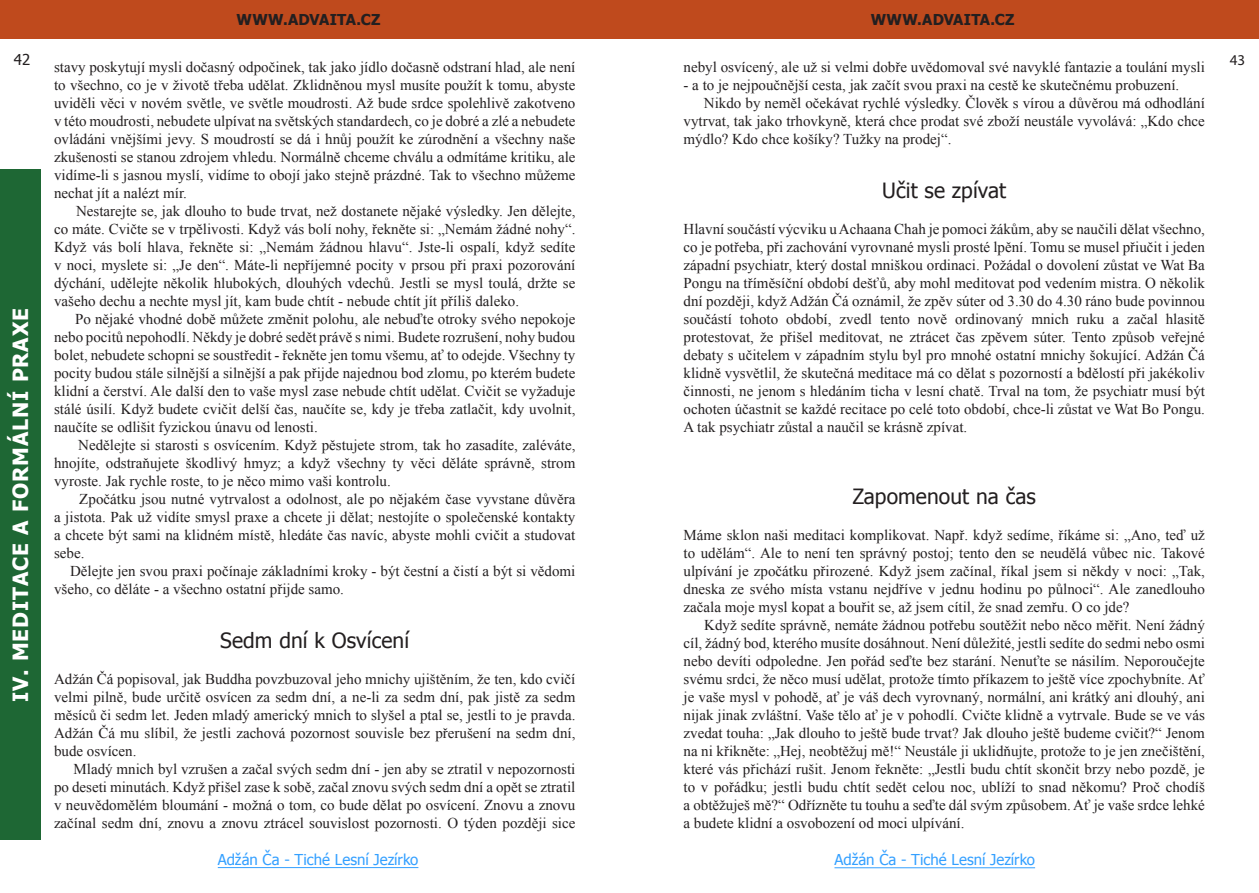
<style>
.page{position:relative;width:1259px;height:893px;background:#fff}
.page>*{position:absolute;margin:0;border:0;box-sizing:border-box;transform-origin:0 0}
.t1{font:21px "Tahoma";letter-spacing:.005em;color:#231f20}
.t2{font:700 21px "Tahoma";letter-spacing:.045em;color:#fff}
.t3{font:15px/18px "Times New Roman";color:#231f20;text-align:justify}
.t4{font:15px "Tahoma";color:#34a0ff}
.t5{font:700 15px "Tahoma";letter-spacing:.015em;color:#231f20}
.t6{font:15px "Tahoma";color:#231f20}
.t7{font:15px "Myriad Pro";color:#231f20}
</style>
<div class="page">
<div style="left:0;top:0;width:629px;height:38px;background:#bf4a1d"></div>
<hr style="left:218px;top:867px;width:200px;height:1px;background:#34a0ff">
<div style="left:0;top:170px;width:40px;height:670px;background:#1e6734"></div>
<div style="left:629px;top:0;width:630px;height:38px;background:#bf4a1d"></div>
<hr style="left:834px;top:867px;width:201px;height:1px;background:#34a0ff">
<p class="t6" style="left:14px;top:50px;width:9px">42</p>
<h1 class="t2" style="left:6px;top:702px;width:396px;rotate:-90deg">IV. MEDITACE A FORMÁLNÍ PRAXE</h1>
<h1 class="t2" style="left:6px;top:537px;width:66px;rotate:-90deg">ÚVOD</h1>
<p class="t5" style="left:237px;top:9px;width:145px">WWW.ADVAITA.CZ</p>
<p class="t3" style="left:54px;top:58px;width:523px">stavy poskytují mysli dočasný odpočinek, tak jako jídlo dočasně odstraní hlad, ale není to všechno, co je v životě třeba udělat. Zklidněnou mysl musíte použít k tomu, abyste uviděli věci v novém světle, ve světle moudrosti. Až bude srdce spolehlivě zakotveno v této moudrosti, nebudete ulpívat na světských standardech, co je dobré a zlé a nebudete ovládáni vnějšími jevy. S moudrostí se dá i hnůj použít ke zúrodnění a všechny naše zkušenosti se stanou zdrojem vhledu. Normálně chceme chválu a odmítáme kritiku, ale vidíme-li s jasnou myslí, vidíme to obojí jako stejně prázdné. Tak to všechno můžeme nechat jít a nalézt mír.</p>
<p class="t3" style="left:54px;top:202px;width:523px;text-indent:22px">Nestarejte se, jak dlouho to bude trvat, než dostanete nějaké výsledky. Jen dělejte, co máte. Cvičte se v trpělivosti. Když vás bolí nohy, řekněte si: „Nemám žádné nohy“.<br>Když vás bolí hlava, řekněte si: „Nemám žádnou hlavu“. Jste-li ospalí, když sedíte v noci, myslete si: „Je den“. Máte-li nepříjemné pocity v prsou při praxi pozorování dýchání, udělejte několik hlubokých, dlouhých vdechů. Jestli se mysl toulá, držte se vašeho dechu a nechte mysl jít, kam bude chtít - nebude chtít jít příliš daleko.</p>
<p class="t3" style="left:54px;top:310px;width:523px;text-indent:21px">Po nějaké vhodné době můžete změnit polohu, ale nebuďte otroky svého nepokoje nebo pocitů nepohodlí. Někdy je dobré sedět právě s nimi. Budete rozrušení, nohy budou bolet, nebudete schopni se soustředit - řekněte jen tomu všemu, ať to odejde. Všechny ty pocity budou stále silnější a silnější a pak přijde najednou bod zlomu, po kterém budete klidní a čerství. Ale další den to vaše mysl zase nebude chtít udělat. Cvičit se vyžaduje stálé úsilí. Když budete cvičit delší čas, naučíte se, kdy je třeba zatlačit, kdy uvolnit, naučíte se odlišit fyzickou únavu od lenosti.</p>
<p class="t3" style="left:54px;top:436px;width:523px;text-indent:24px">Nedělejte si starosti s osvícením. Když pěstujete strom, tak ho zasadíte, zaléváte, hnojíte, odstraňujete škodlivý hmyz; a když všechny ty věci děláte správně, strom vyroste. Jak rychle roste, to je něco mimo vaši kontrolu.</p>
<p class="t3" style="left:54px;top:490px;width:523px;text-indent:25px">Zpočátku jsou nutné vytrvalost a odolnost, ale po nějakém čase vyvstane důvěra a jistota. Pak už vidíte smysl praxe a chcete ji dělat; nestojíte o společenské kontakty a chcete být sami na klidném místě, hledáte čas navíc, abyste mohli cvičit a studovat sebe.</p>
<p class="t3" style="left:54px;top:562px;width:523px;text-indent:16px">Dělejte jen svou praxi počínaje základními kroky - být čestní a čistí a být si vědomi všeho, co děláte - a všechno ostatní přijde samo.</p>
<h1 class="t1" style="left:220px;top:626px;width:190px">Sedm dní k Osvícení</h1>
<p class="t3" style="left:54px;top:670px;width:523px">Adžán Čá popisoval, jak Buddha povzbuzoval jeho mnichy ujištěním, že ten, kdo cvičí velmi pilně, bude určitě osvícen za sedm dní, a ne-li za sedm dní, pak jistě za sedm měsíců či sedm let. Jeden mladý americký mnich to slyšel a ptal se, jestli to je pravda.<br>Adžán Čá mu slíbil, že jestli zachová pozornost souvisle bez přerušení na sedm dní, bude osvícen.</p>
<p class="t3" style="left:54px;top:760px;width:523px;text-indent:20px">Mladý mnich byl vzrušen a začal svých sedm dní - jen aby se ztratil v nepozornosti po deseti minutách. Když přišel zase k sobě, začal znovu svých sedm dní a opět se ztratil v neuvědomělém bloumání - možná o tom, co bude dělat po osvícení. Znovu a znovu začínal sedm dní, znovu a znovu ztrácel souvislost pozornosti. O týden později sice</p>
<p class="t4" style="left:218px;top:849px;width:202px">Adžán Ča - Tiché Lesní Jezírko</p>
<p class="t5" style="left:870px;top:9px;width:145px">WWW.ADVAITA.CZ</p>
<p class="t3" style="left:683px;top:58px;width:523px">nebyl osvícený, ale už si velmi dobře uvědomoval své navyklé fantazie a toulání mysli</p>
<p class="t3" style="left:683px;top:76px;width:497px">- a to je nejpoučnější cesta, jak začít svou praxi na cestě ke skutečnému probuzení.</p>
<p class="t3" style="left:704px;top:94px;width:502px">Nikdo by neměl očekávat rychlé výsledky. Člověk s vírou a důvěrou má odhodlání</p>
<p class="t3" style="left:683px;top:112px;width:523px">vytrvat, tak jako trhovkyně, která chce prodat své zboží neustále vyvolává: „Kdo chce</p>
<p class="t3" style="left:683px;top:130px;width:269px">mýdlo? Kdo chce košíky? Tužky na prodej“.</p>
<h1 class="t1" style="left:882px;top:176px;width:126px">Učit se zpívat</h1>
<p class="t3" style="left:683px;top:220px;width:523px">Hlavní součástí výcviku uAchaana Chah je pomoci žákům, aby se naučili dělat všechno, co je potřeba, při zachování vyrovnané mysli prosté lpění. Tomu se musel přiučit i jeden západní psychiatr, který dostal mniškou ordinaci. Požádal o dovolení zůstat ve Wat Ba Pongu na tříměsíční období dešťů, aby mohl meditovat pod vedením mistra. O několik dní později, když Adžán Čá oznámil, že zpěv súter od 3.30 do 4.30 ráno bude povinnou součástí tohoto období, zvedl tento nově ordinovaný mnich ruku a začal hlasitě protestovat, že přišel meditovat, ne ztrácet čas zpěvem súter. Tento způsob veřejné debaty s učitelem v západním stylu byl pro mnohé ostatní mnichy šokující. Adžán Čá klidně vysvětlil, že skutečná meditace má co dělat s pozorností a bdělostí při jakékoliv činnosti, ne jenom s hledáním ticha v lesní chatě. Trval na tom, že psychiatr musí být ochoten účastnit se každé recitace po celé toto období, chce-li zůstat ve Wat Bo Pongu.<br>A tak psychiatr zůstal a naučil se krásně zpívat.</p>
<h1 class="t1" style="left:852px;top:482px;width:185px">Zapomenout na čas</h1>
<p class="t3" style="left:683px;top:526px;width:523px">Máme sklon naši meditaci komplikovat. Např. když sedíme, říkáme si: „Ano, teď už to udělám“. Ale to není ten správný postoj; tento den se neudělá vůbec nic. Takové ulpívání je zpočátku přirozené. Když jsem začínal, říkal jsem si někdy v noci: „Tak, dneska ze svého místa vstanu nejdříve v jednu hodinu po půlnoci“. Ale zanedlouho začala moje mysl kopat a bouřit se, až jsem cítil, že snad zemřu. O co jde?</p>
<p class="t3" style="left:683px;top:616px;width:523px;text-indent:21px">Když sedíte správně, nemáte žádnou potřebu soutěžit nebo něco měřit. Není žádný cíl, žádný bod, kterého musíte dosáhnout. Není důležité, jestli sedíte do sedmi nebo osmi nebo devíti odpoledne. Jen pořád seďte bez starání. Nenuťte se násilím. Neporoučejte svému srdci, že něco musí udělat, protože tímto příkazem to ještě více zpochybníte. Ať je vaše mysl v pohodě, ať je váš dech vyrovnaný, normální, ani krátký ani dlouhý, ani nijak jinak zvláštní. Vaše tělo ať je v pohodlí. Cvičte klidně a vytrvale. Bude se ve vás zvedat touha: „Jak dlouho to ještě bude trvat? Jak dlouho ještě budeme cvičit?“ Jenom na ni křikněte: „Hej, neobtěžuj mě!“ Neustále ji uklidňujte, protože to je jen znečištění, které vás přichází rušit. Jenom řekněte: „Jestli budu chtít skončit brzy nebo pozdě, je to v pořádku; jestli budu chtít sedět celou noc, ublíží to snad někomu? Proč chodíš a obtěžuješ mě?“ Odřízněte tu touhu a seďte dál svým způsobem. Ať je vaše srdce lehké a budete klidní a osvobození od moci ulpívání.</p>
<p class="t4" style="left:834px;top:849px;width:202px">Adžán Ča - Tiché Lesní Jezírko</p>
<p class="t7" style="left:1229px;top:51px;width:15px">43</p>
</div>
